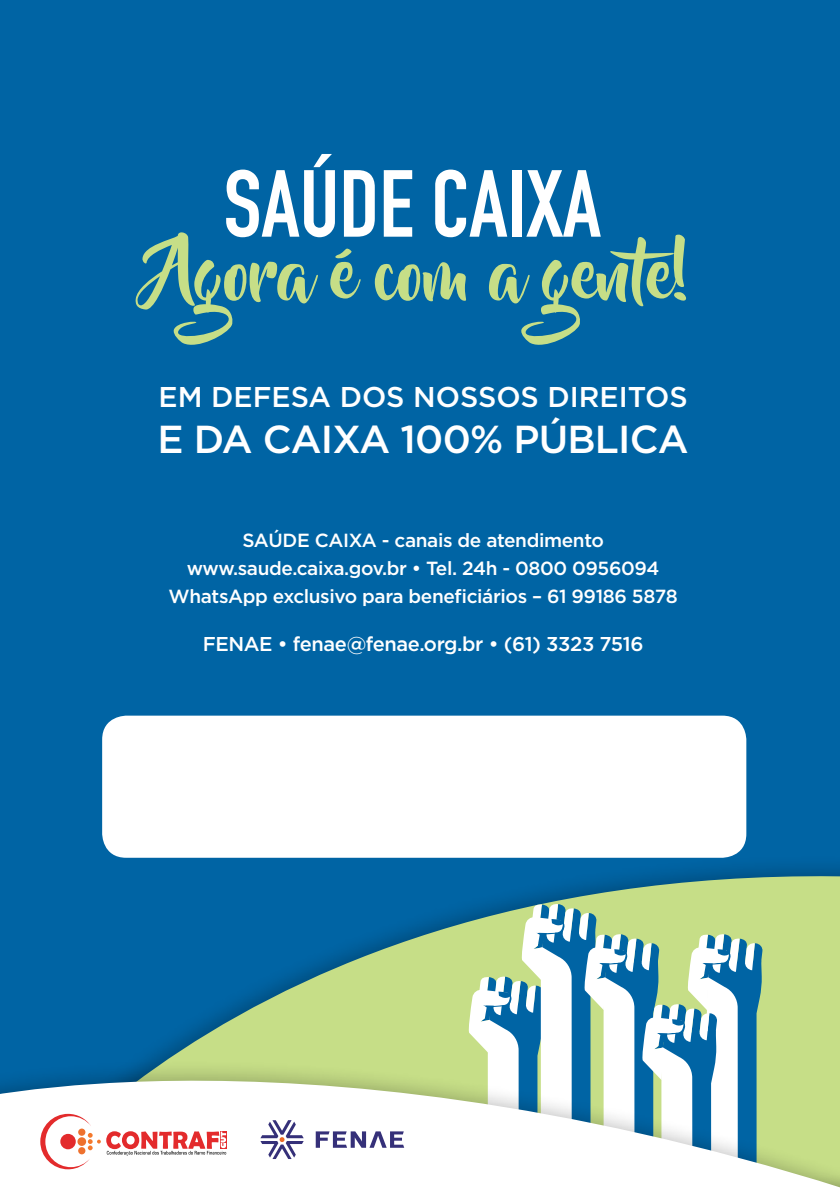
<style>
.page{position:relative;width:840px;height:1191px;background:#fff}
.page>*{position:absolute;margin:0;border:0;box-sizing:border-box;transform-origin:0 0}
.t1{font:700 93.4px "DIN Condensed";color:#fff}
.t2{font:68.2px "Beyond The Mountains";letter-spacing:-.01em;color:#c6de87}
.t3{font:500 39px "Gotham";letter-spacing:-.02em;color:#fff}
.t4{font:500 28.6px "Gotham";color:#fff}
.t5{font:500 20px "Gotham";letter-spacing:-.02em;color:#fff}
.t6{font:500 19px/28px "Gotham";letter-spacing:-.02em;color:#fff;text-align:center}
</style>
<div class="page">
<div style="left:0;top:0;width:839px;height:1191px;background:#0064a4"></div>
<svg style="left:228px;top:867px;width:611px;height:142px"></svg>
<div style="left:102px;top:715px;width:644px;height:142px;background:#fff;border-radius:24px"></div>
<svg style="left:467px;top:903px;width:295px;height:106px"></svg>
<svg style="left:0;top:1009px;width:839px;height:182px;fill:#f9f9f9"></svg>
<svg style="left:260px;top:1120px;width:43px;height:39px;background:#bcb9d0"></svg>
<svg style="left:315px;top:1131px;width:89px;height:16px"></svg>
<svg style="left:40px;top:1113px;width:187px;height:56px;background:#f6d4d3"></svg>
<h1 class="t1" style="left:223px;top:141px;width:379px">SAÚDE CAIXA</h1>
<h2 class="t2" style="left:157px;top:237px;width:536px">Agora é com a gente!</h2>
<h3 class="t4" style="left:158px;top:380px;width:94px">Em defe</h3>
<h3 class="t4" style="left:290px;top:380px;width:398px">sa dos nossos direitos</h3>
<h3 class="t3" style="left:157px;top:417px;width:532px">e da Caixa 100% pública</h3>
<p class="t6" style="left:168px;top:526px;width:510px">Saúde Caixa - canais de atendimento www.saude.caixa.gov.br • Tel. 24h - 0800 0956094<br>WhatsApp exclusivo para beneficiários – 61 99186 5878</p>
<p class="t5" style="left:203px;top:633px;width:442px">FENAE • fenae@fenae.org.br • (61) 3323 7516</p>
</div>
